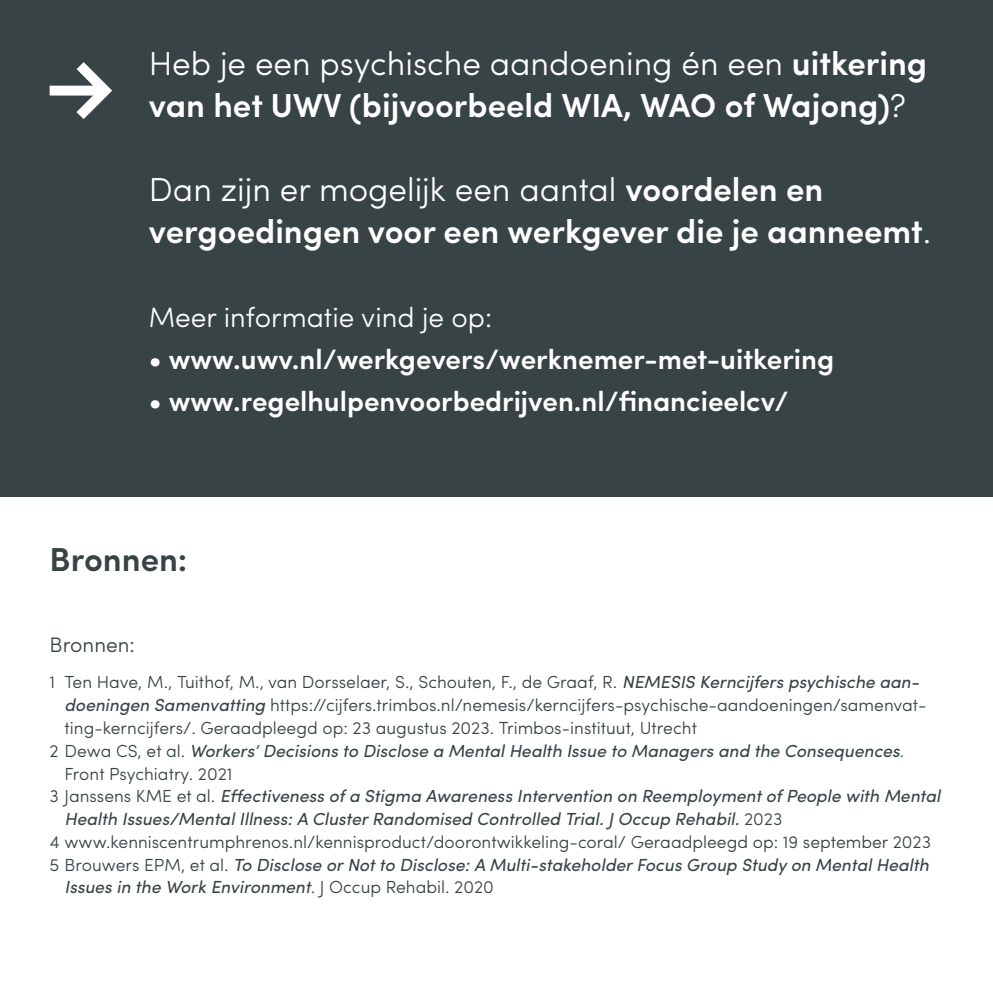
<style>
.page{position:relative;width:993px;height:993px;background:#fff}
.page>*{position:absolute;margin:0;border:0;box-sizing:border-box;transform-origin:0 0}
.t1{font:600 33.25px/42px "Sofia Pro";color:#fff}
.t2{font:600 33.25px "Sofia Pro";color:#374344}
.t3{font:600 28px "Sofia Pro";color:#fff}
.t4{font:300 28px "Sofia Pro";color:#fff}
.t5{font:300 21px "Sofia Pro";color:#374344}
.t6{font:italic 17.5px "Sofia Pro";color:#374344}
.t7{font:300 17.5px "Sofia Pro";color:#374344}
.s1{font-weight:300}
.s2{font-weight:400;font-style:italic}
.s3{font-weight:300;font-style:normal}
</style>
<div class="page">
<div style="left:0;top:0;width:992px;height:496px;background:#374344"></div>
<svg style="left:49px;top:62px;width:63px;height:57px"></svg>
<h1 class="t1" style="left:149px;top:40px;width:779px"><span class="s1">Heb je een psychische aandoening én een</span> uitkering van het UWV (bijvoorbeeld WIA, WAO of Wajong)<span class="s1">?</span></h1>
<h1 class="t1" style="left:149px;top:166px;width:783px"><span class="s1">Dan zijn er mogelijk een aantal</span> voordelen en vergoedingen voor een werkgever die je aanneemt<span class="s1">.</span></h1>
<h2 class="t4" style="left:149px;top:296px;width:344px">Meer informatie vind je op:</h2>
<h2 class="t3" style="left:149px;top:337px;width:686px">• www.uwv.nl/werkgevers/werknemer-met-uitkering</h2>
<h2 class="t3" style="left:149px;top:379px;width:641px">• www.regelhulpenvoorbedrijven.nl/financieelcv/</h2>
<h1 class="t2" style="left:50px;top:534px;width:139px">Bronnen:</h1>
<p class="t5" style="left:50px;top:628px;width:87px">Bronnen:</p>
<p class="t7" style="left:50px;top:669px;width:870px">1 Ten Have, M., Tuithof, M., van Dorsselaer, S., Schouten, F., de Graaf, R. <span class="s2">NEMESIS Kerncijfers psychische aan-</span></p>
<p class="t7" style="left:64px;top:692px;width:863px"><span class="s2">doeningen Samenvatting</span> https://cijfers.trimbos.nl/nemesis/kerncijfers-psychische-aandoeningen/samenvat-</p>
<p class="t7" style="left:64px;top:714px;width:633px">ting-kerncijfers/. Geraadpleegd op: 23 augustus 2023. Trimbos-instituut, Utrecht</p>
<p class="t6" style="left:50px;top:737px;width:855px"><span class="s3">2 Dewa CS, et al.</span> Workers’ Decisions to Disclose a Mental Health Issue to Managers and the Consequences<span class="s3">.</span></p>
<p class="t7" style="left:64px;top:760px;width:169px">Front Psychiatry. 2021</p>
<p class="t6" style="left:50px;top:783px;width:892px"><span class="s3">3 Janssens KME et al.</span> Effectiveness of a Stigma Awareness Intervention on Reemployment of People with Mental</p>
<p class="t6" style="left:64px;top:805px;width:719px">Health Issues/Mental Illness: A Cluster Randomised Controlled Trial. J Occup Rehabil. <span class="s3">2023</span></p>
<p class="t7" style="left:50px;top:828px;width:882px">4 www.kenniscentrumphrenos.nl/kennisproduct/doorontwikkeling-coral/ Geraadpleegd op: 19 september 2023</p>
<p class="t6" style="left:50px;top:851px;width:880px"><span class="s3">5 Brouwers EPM, et al.</span> To Disclose or Not to Disclose: A Multi-stakeholder Focus Group Study on Mental Health</p>
<p class="t6" style="left:64px;top:874px;width:431px">Issues in the Work Environment<span class="s3">. J Occup Rehabil. 2020</span></p>
</div>
